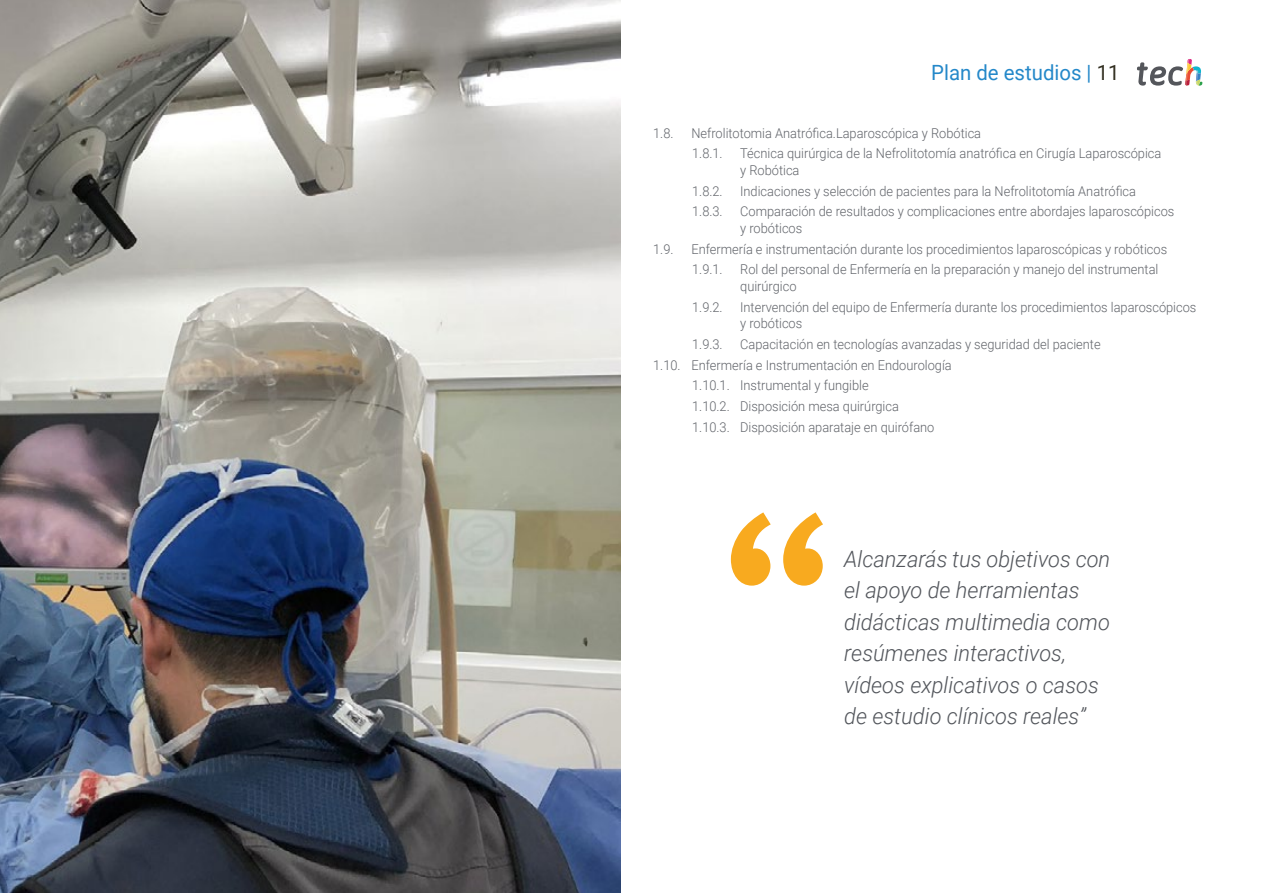
<style>
.page{position:relative;width:1263px;height:893px;background:#fff}
.page>*{position:absolute;margin:0;border:0;box-sizing:border-box;transform-origin:0 0}
.t1{font:italic 300 22.5px/31.5px "Roboto";color:#52555b}
.t2{font:21px "Roboto";color:#2488c9}
.t3{font:300 13.5px/16.5px "Roboto";color:#61646a;scale:.95 1}
.s1{color:#312e20}
</style>
<div class="page">
<img style="left:0;top:0;width:621px;height:893px">
<svg style="left:731px;top:512px;width:92px;height:74px"></svg>
<svg style="left:1137px;top:59px;width:65px;height:27px"></svg>
<h2 class="t2" style="left:931px;top:57px;width:190px">Plan de estudios | <span class="s1">11</span></h2>
<p class="t3" style="left:653px;top:124px;width:23px">1.8.</p>
<p class="t3" style="left:691px;top:122px;width:306px;line-height:20.7px">Nefrolitotomia Anatrófica.Laparoscópica y Robótica<br>1.8.1.</p>
<p class="t3" style="left:740px;top:145px;width:445px">Técnica quirúrgica de la Nefrolitotomía anatrófica en Cirugía Laparoscópica y Robótica</p>
<p class="t3" style="left:692px;top:182px;width:34px">1.8.2.</p>
<p class="t3" style="left:740px;top:182px;width:418px">Indicaciones y selección de pacientes para la Nefrolitotomía Anatrófica</p>
<p class="t3" style="left:692px;top:203px;width:34px">1.8.3.</p>
<p class="t3" style="left:740px;top:203px;width:458px">Comparación de resultados y complicaciones entre abordajes laparoscópicos y robóticos</p>
<p class="t3" style="left:653px;top:240px;width:23px">1.9.</p>
<p class="t3" style="left:691px;top:238px;width:502px;line-height:20.7px">Enfermería e instrumentación durante los procedimientos laparoscópicas y robóticos<br>1.9.1.</p>
<p class="t3" style="left:740px;top:261px;width:442px">Rol del personal de Enfermería en la preparación y manejo del instrumental quirúrgico</p>
<p class="t3" style="left:692px;top:298px;width:34px">1.9.2.</p>
<p class="t3" style="left:740px;top:298px;width:482px">Intervención del equipo de Enfermería durante los procedimientos laparoscópicos y robóticos</p>
<p class="t3" style="left:692px;top:335px;width:34px">1.9.3.</p>
<p class="t3" style="left:740px;top:335px;width:381px">Capacitación en tecnologías avanzadas y seguridad del paciente</p>
<p class="t3" style="left:653px;top:356px;width:316px">1.10. Enfermería e Instrumentación en Endourología</p>
<p class="t3" style="left:692px;top:377px;width:187px">1.10.1. Instrumental y fungible</p>
<p class="t3" style="left:692px;top:398px;width:219px">1.10.2. Disposición mesa quirúrgica</p>
<p class="t3" style="left:692px;top:418px;width:257px">1.10.3. Disposición aparataje en quirófano</p>
<h1 class="t1" style="left:844px;top:542px;width:268px">Alcanzarás tus objetivos con el apoyo de herramientas didácticas multimedia como resúmenes interactivos, vídeos explicativos o casos de estudio clínicos reales”</h1>
</div>
